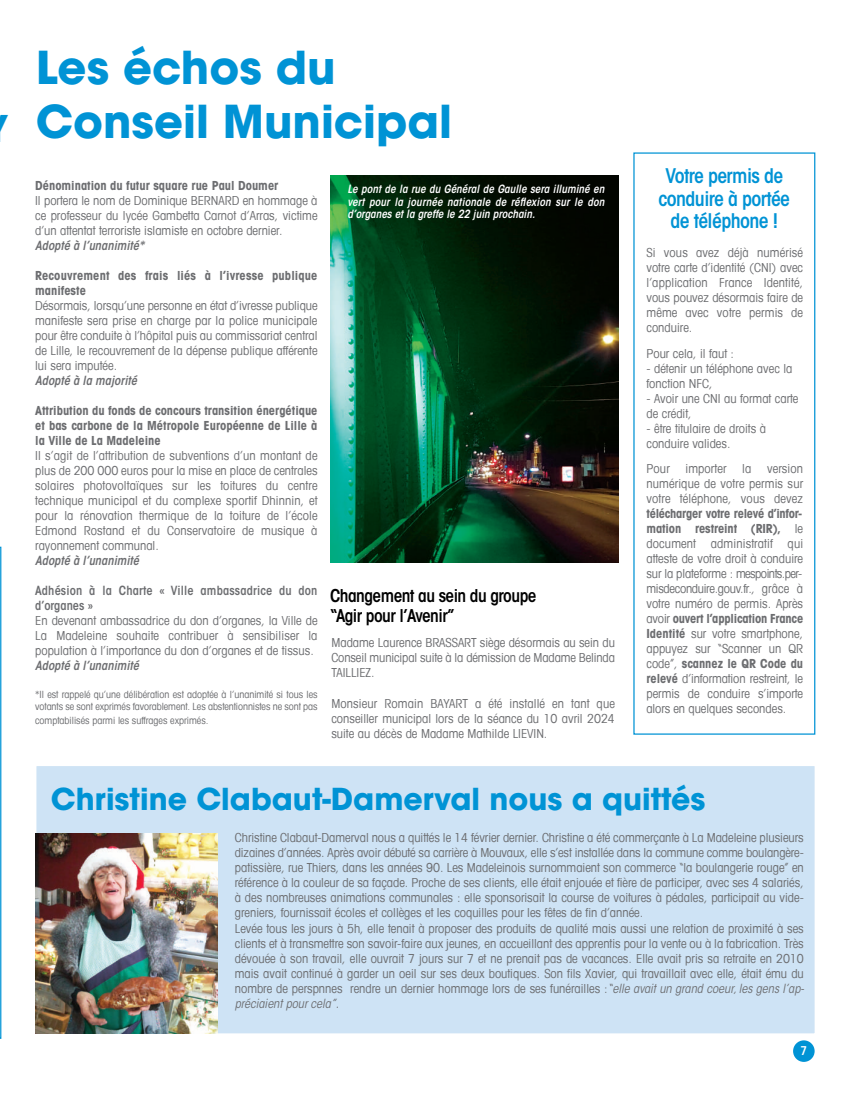
<style>
.page{position:relative;width:851px;height:1099px;background:#fff}
.page>*{position:absolute;margin:0;border:0;box-sizing:border-box;transform-origin:0 0}
.t1{font:700 45px/53.8px "ITC Avant Garde Std";color:#0093d5}
.t2{font:700 30px "ITC Avant Garde Std";color:#0093d5}
.t3{font:600 condensed 20px/22.5px "ITC Avant Garde Std";letter-spacing:-.03em;color:#0093d5;text-align:center}
.t4{font:600 condensed 17.5px/20px "ITC Avant Garde Std";letter-spacing:-.03em;color:#000}
.t5{font:condensed 12.5px/15px "Avant Garde LT";color:#6c6d70;text-align:justify}
.t6{font:700 condensed 12.5px/15px "Avant Garde LT";color:#6c6d70}
.t7{font:italic 600 condensed 12.5px "ITC Avant Garde Std";color:#6c6d70}
.t8{font:600 condensed 12.5px/15px "ITC Avant Garde Std";letter-spacing:.01em;color:#6c6d70}
.t9{font:italic condensed 12.5px "ITC Avant Garde Std";color:#6c6d70}
.t10{font:600 condensed 12px "ITC Avant Garde Std";color:#fff}
.t11{font:italic 600 condensed 11.25px/12.5px "ITC Avant Garde Std";color:#fff;text-align:justify}
.t12{font:condensed 10px/12px "Avant Garde LT";color:#6c6d70}
.s1{font-weight:700}
.s2{font-family:"ITC Avant Garde Std";font-style:italic}
</style>
<div class="page">
<svg style="left:0;top:546px;width:1px;height:492px"></svg>
<div style="left:36px;top:766px;width:778px;height:267px;background:#cee3f5"></div>
<div style="left:793px;top:1040px;width:21px;height:21px;background:#0093d5;border-radius:50%"></div>
<img style="left:35px;top:833px;width:182px;height:200px">
<div style="left:633px;top:152px;width:182px;height:582px;border:1px solid #0093d5"></div>
<img style="left:330px;top:175px;width:288px;height:387px">
<h1 class="t1" style="left:36px;top:46px;width:418px">Les échos du<br>Conseil Municipal</h1>
<p class="t6" style="left:35px;top:179px;width:245px">Dénomination du futur square rue Paul Doumer</p>
<p class="t5" style="left:35px;top:192px;width:284px">Il portera le nom de Dominique BERNARD en hommage à ce professeur du lycée Gambetta Carnot d’Arras, victime d’un attentat terroriste islamiste en octobre dernier.</p>
<p class="t7" style="left:35px;top:241px;width:110px">Adopté à l’unanimité*</p>
<p class="t6" style="left:35px;top:269px;width:284px">Recouvrement des frais liés à l’ivresse publique manifeste</p>
<p class="t5" style="left:35px;top:297px;width:284px">Désormais, lorsqu’une personne en état d’ivresse publique manifeste sera prise en charge par la police municipale pour être conduite à l’hôpital puis au commissariat central de Lille, le recouvrement de la dépense publique afférente lui sera imputée.</p>
<p class="t7" style="left:35px;top:376px;width:103px">Adopté à la majorité</p>
<p class="t6" style="left:35px;top:404px;width:284px;text-align:justify">Attribution du fonds de concours transition énergétique et bas carbone de la Métropole Européenne de Lille à la Ville de La Madeleine</p>
<p class="t5" style="left:35px;top:447px;width:284px">Il s’agit de l’attribution de subventions d’un montant de plus de 200 000 euros pour la mise en place de centrales solaires photovoltaïques sur les toitures du centre technique municipal et du complexe sportif Dhinnin, et pour la rénovation thermique de la toiture de l’école Edmond Rostand et du Conservatoire de musique à rayonnement communal.</p>
<p class="t7" style="left:35px;top:556px;width:105px">Adopté à l’unanimité</p>
<p class="t8" style="left:35px;top:584px;width:284px">Adhésion à la Charte « Ville ambassadrice du don d’organes »</p>
<p class="t5" style="left:35px;top:612px;width:284px">En devenant ambassadrice du don d’organes, la Ville de La Madeleine souhaite contribuer à sensibiliser la population à l’importance du don d’organes et de tissus.</p>
<p class="t7" style="left:35px;top:661px;width:105px">Adopté à l’unanimité</p>
<p class="t12" style="left:35px;top:688px;width:284px">*Il est rappelé qu’une délibération est adoptée à l’unanimité si tous les votants se sont exprimés favorablement. Les abstentionnistes ne sont pas</p>
<p class="t12" style="left:35px;top:714px;width:175px">comptabilisés parmi les suffrages exprimés.</p>
<p class="t11" style="left:347px;top:184px;width:258px">Le pont de la rue du Général de Gaulle sera illuminé en vert pour la journée nationale de réflexion sur le don d’organes et la greffe le 22 juin prochain.</p>
<h3 class="t4" style="left:330px;top:587px;width:208px">Changement au sein du groupe “Agir pour l’Avenir”</h3>
<p class="t5" style="left:331px;top:635px;width:285px">Madame Laurence BRASSART siège désormais au sein du Conseil municipal suite à la démission de Madame Belinda TAILLIEZ.</p>
<p class="t5" style="left:331px;top:695px;width:285px">Monsieur Romain BAYART a été installé en tant que conseiller municipal lors de la séance du 10 avril 2024 suite au décès de Madame Mathilde LIEVIN.</p>
<h3 class="t3" style="left:658px;top:166px;width:133px">Votre permis de conduire à portée de téléphone !</h3>
<p class="t5" style="left:646px;top:245px;width:158px">Si vous avez déjà numérisé votre carte d’identité (CNI) avec l’application France Identité, vous pouvez désormais faire de même avec votre permis de conduire.</p>
<p class="t5" style="left:646px;top:345px;width:89px">Pour cela, il faut :</p>
<p class="t5" style="left:646px;top:360px;width:147px">- détenir un téléphone avec la fonction NFC,</p>
<p class="t5" style="left:646px;top:390px;width:153px">- Avoir une CNI au format carte de crédit,</p>
<p class="t5" style="left:646px;top:420px;width:121px">- être titulaire de droits à conduire valides.</p>
<p class="t5" style="left:646px;top:461px;width:158px">Pour importer la version numérique de votre permis sur votre téléphone, vous devez</p>
<p class="t5" style="left:646px;top:506px;width:158px"><span class="s1">télécharger votre relevé d’infor&shy;mation restreint (RIR),</span> le document administratif qui atteste de votre droit à conduire sur la plateforme : mespoints.per&shy;misdeconduire.gouv.fr., grâce à votre numéro de permis. Après avoir <span class="s1">ouvert l’application France Identité</span> sur votre smartphone, appuyez sur “Scanner un QR code”, <span class="s1">scannez le QR Code du relevé</span> d’information restreint, le permis de conduire s’importe alors en quelques secondes.</p>
<h2 class="t2" style="left:51px;top:787px;width:656px">Christine Clabaut-Damerval nous a quittés</h2>
<p class="t5" style="left:235px;top:830px;width:571px;text-align:left">Christine Clabaut-Damerval nous a quittés le 14 février dernier. Christine a été commerçante à La Madeleine plusieurs dizaines d’années. Après avoir débuté sa carrière à Mouvaux, elle s’est installée dans la commune comme boulangère&shy;patissière, rue Thiers, dans les années 90. Les Madeleinois surnommaient son commerce “la boulangerie rouge” en référence à la couleur de sa façade. Proche de ses clients, elle était enjouée et fière de participer, avec ses 4 salariés, à des nombreuses animations communales : elle sponsorisait la course de voitures à pédales, participait au vide&shy;greniers, fournissait écoles et collèges et les coquilles pour les fêtes de fin d’année.<br>Levée tous les jours à 5h, elle tenait à proposer des produits de qualité mais aussi une relation de proximité à ses clients et à transmettre son savoir-faire aux jeunes, en accueillant des apprentis pour la vente ou à la fabrication. Très dévouée à son travail, elle ouvrait 7 jours sur 7 et ne prenait pas de vacances. Elle avait pris sa retraite en 2010 mais avait continué à garder un oeil sur ses deux boutiques. Son fils Xavier, qui travaillait avec elle, était ému du nombre de perspnnes rendre un dernier hommage lors de ses funérailles :<span class="s2">“elle avait un grand coeur, les gens l’ap-</span></p>
<p class="t9" style="left:235px;top:998px;width:106px">préciaient pour cela”.</p>
<p class="t10" style="left:800px;top:1046px;width:8px">7</p>
</div>
